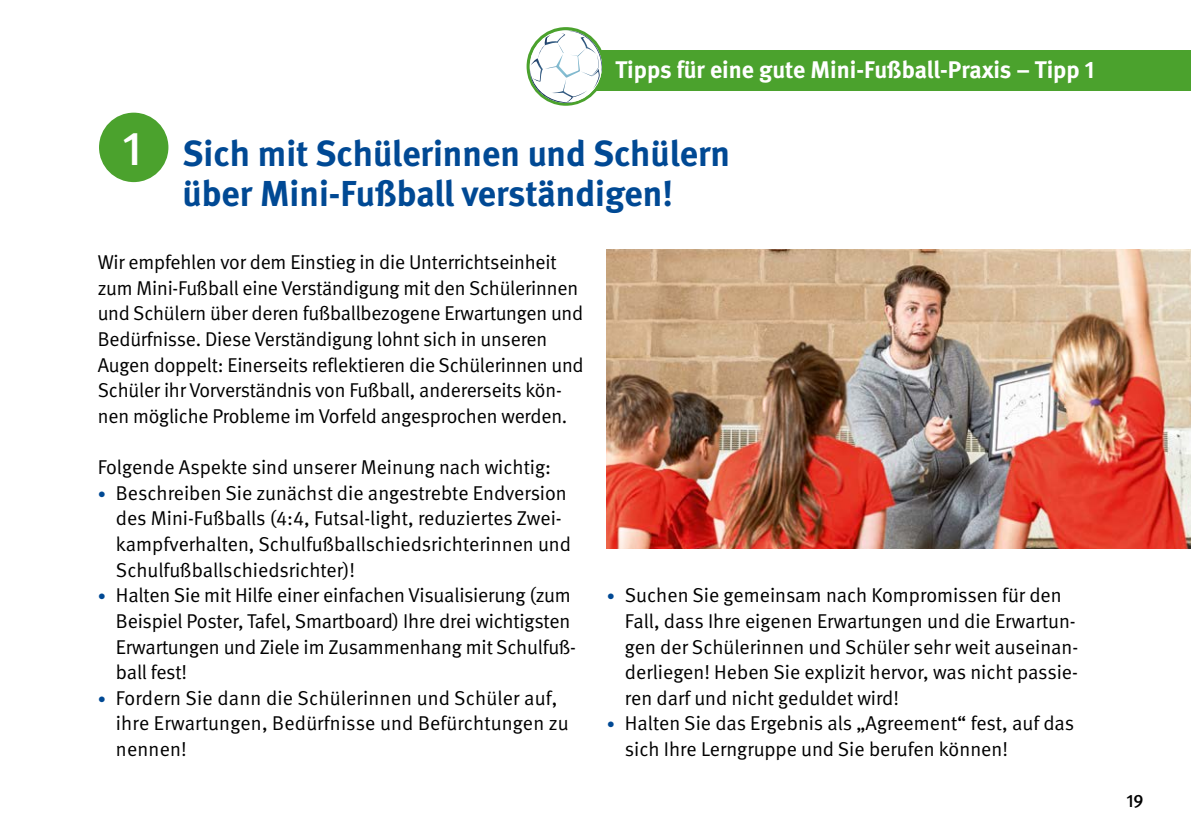
<style>
.page{position:relative;width:1191px;height:840px;background:#fff}
.page>*{position:absolute;margin:0;border:0;box-sizing:border-box;transform-origin:0 0}
._02_Fließtext_Anleser{font:500 48px "DGUV Meta";color:#fff}
._01_Überschriften_C_-_Überschrift_schwarz{font:700 36px/40px "DGUV Meta";color:#004994}
.Fußball_Broschüre_Kolumnentitel_re{font:700 24px "DGUV Meta";color:#fff}
._02_Fließtext_Fließtext{font:20px/25.6px "DGUV Meta";letter-spacing:-.01em;color:#000}
._02_Fließtext_Fließtext-2{font:20px/25.6px "DGUV Meta";letter-spacing:.01em;color:#000}
.t1{font:500 18px "DGUV Meta";color:#000}
.s1{font-size:16px;color:#004994}
</style>
<div class="page">
<div style="left:96px;top:110px;width:75px;height:75px;background:#4ba22d;border-radius:50%"></div>
<div style="left:93px;top:107px;width:81px;height:81px;border:6px solid #fff;border-radius:50%"></div>
<img style="left:607px;top:250px;width:584px;height:298px">
<div style="left:568px;top:50px;width:623px;height:40px;background:#4ba22d"></div>
<div style="left:526px;top:27px;width:79px;height:79px;border:3px solid #4ba22d;border-radius:50%"></div>
<svg style="left:529px;top:30px;width:74px;height:76px"></svg>
<p class="Fußball_Broschüre_Kolumnentitel_re" style="left:615px;top:55px;width:481px">Tipps für eine gute Mini-Fußball-Praxis – Tipp 1</p>
<p class="_02_Fließtext_Anleser" style="left:122px;top:120px;width:20px">1</p>
<h1 class="_01_Überschriften_C_-_Überschrift_schwarz" style="left:183px;top:135px;width:549px">Sich mit Schülerinnen und Schülern über Mini-Fußball verständigen!</h1>
<p class="_02_Fließtext_Fließtext" style="left:98px;top:250px;width:487px">Wir empfehlen vor dem Einstieg in die Unterrichtseinheit zum Mini-Fußball eine Verständigung mit den Schülerinnen und Schülern über deren fußballbezogene Erwartungen und Bedürfnisse. Diese Verständigung lohnt sich in unseren Augen doppelt: Einerseits reflektieren die Schülerinnen und Schüler ihr Vorverständnis von Fußball, andererseits kön&shy;nen mögliche Probleme im Vorfeld angesprochen werden.</p>
<p class="_02_Fließtext_Fließtext" style="left:98px;top:454px;width:455px">Folgende Aspekte sind unserer Meinung nach wichtig:</p>
<p class="_02_Fließtext_Fließtext" style="left:116px;top:480px;width:456px;text-indent:-18px"><span class="s1">•</span> Beschreiben Sie zunächst die angestrebte Endversion des Mini-Fußballs (4:4, Futsal-light, reduziertes Zwei&shy;kampfverhalten, Schulfußballschiedsrichterinnen und Schulfußballschiedsrichter)!</p>
<p class="_02_Fließtext_Fließtext" style="left:116px;top:582px;width:461px;text-indent:-18px"><span class="s1">•</span> Halten Sie mit Hilfe einer einfachen Visualisierung (zum Beispiel Poster, Tafel, Smartboard) Ihre drei wichtigsten Erwartungen und Ziele im Zusammenhang mit Schulfuß&shy;ball fest!</p>
<p class="_02_Fließtext_Fließtext-2" style="left:116px;top:685px;width:454px;text-indent:-18px"><span class="s1">•</span> Fordern Sie dann die Schülerinnen und Schüler auf, ihre Erwartungen, Bedürfnisse und Befürchtungen zu nennen!</p>
<p class="_02_Fließtext_Fließtext" style="left:625px;top:582px;width:455px;text-indent:-18px"><span class="s1">•</span> Suchen Sie gemeinsam nach Kompromissen für den Fall, dass Ihre eigenen Erwartungen und die Erwartun&shy;gen der Schülerinnen und Schüler sehr weit auseinan&shy;derliegen! Heben Sie explizit hervor, was nicht passie&shy;ren darf und nicht geduldet wird!</p>
<p class="_02_Fließtext_Fließtext" style="left:625px;top:710px;width:450px;text-indent:-18px"><span class="s1">•</span> Halten Sie das Ergebnis als „Agreement“ fest, auf das sich Ihre Lerngruppe und Sie berufen können!</p>
<p class="t1" style="left:1126px;top:790px;width:19px">19</p>
</div>
